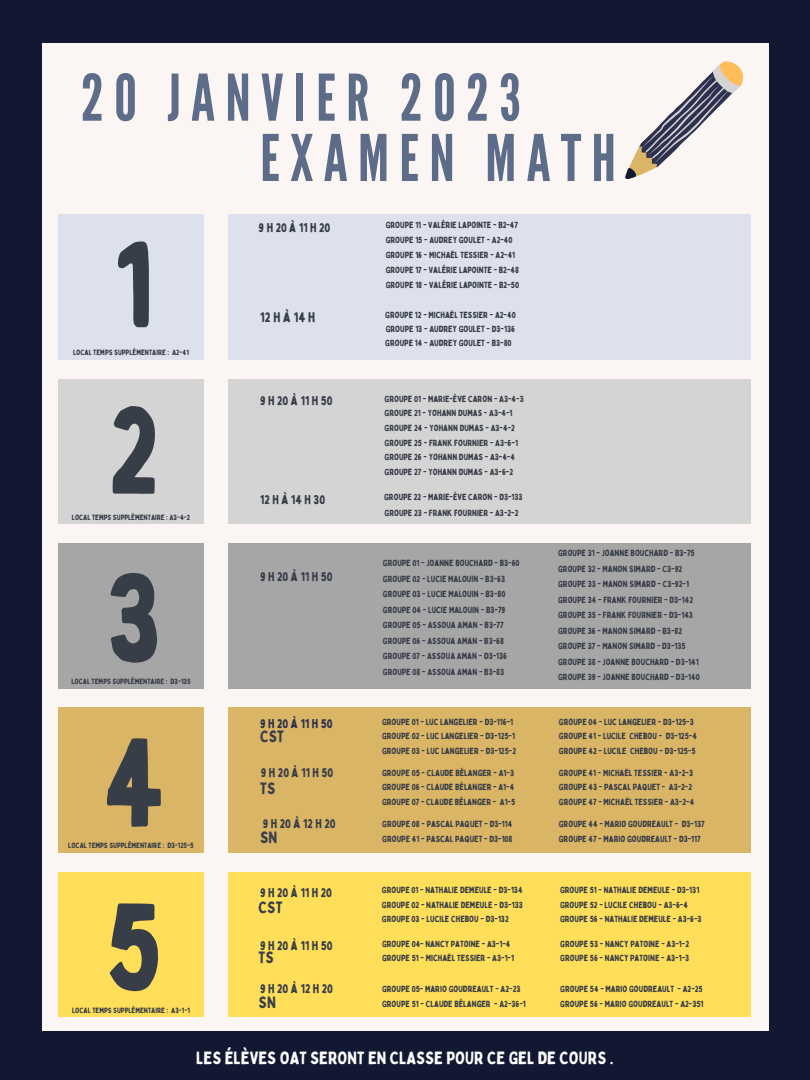
<style>
.page{position:relative;width:810px;height:1080px;background:#121832}
.page>*{position:absolute;margin:0;border:0;box-sizing:border-box;transform-origin:0 0}
.t1{font:121.88px/165.4px "Bobby Jones";color:#383e48;text-align:justify}
.t2{font:121.88px "Bobby Jones Soft";color:#383e48}
.t3{font:64.12px "League Gothic";letter-spacing:.16em;color:#5d6c89}
.t4{font:17.5px "Bobby Jones";color:#fdfdfd}
.t5{font:16.25px "Bobby Jones";color:#383e48}
.t6{font:13.56px "Bobby Jones";letter-spacing:.2em;color:#383e48}
.t7{font:12.5px "Bobby Jones";letter-spacing:.2em;color:#383e48}
.t8{font:12.5px "Bobby Jones";letter-spacing:.2em;color:#2d304e}
.t9{font:8.75px/14.5px "Bobby Jones";color:#383e48}
.t10{font:7.5px "Bobby Jones";color:#383e48}
</style>
<div class="page">
<div style="left:42px;top:43px;width:726px;height:988px;background:#fbf6f3"></div>
<div style="left:228px;top:872px;width:522px;height:145px;background:#ffde59"></div>
<div style="left:228px;top:707px;width:522px;height:145px;background:#dab565"></div>
<div style="left:228px;top:214px;width:522px;height:145px;background:#dde0ed"></div>
<div style="left:228px;top:379px;width:522px;height:145px;background:#d4d4d4"></div>
<div style="left:228px;top:543px;width:522px;height:145px;background:#a6a6a6"></div>
<div style="left:58px;top:214px;width:146px;height:145px;background:#dde0ed"></div>
<div style="left:58px;top:379px;width:146px;height:145px;background:#d4d4d4"></div>
<div style="left:58px;top:543px;width:146px;height:145px;background:#a6a6a6"></div>
<div style="left:58px;top:707px;width:146px;height:145px;background:#dab565"></div>
<div style="left:58px;top:872px;width:146px;height:145px;background:#ffde59"></div>
<svg style="left:625px;top:61px;width:118px;height:118px"></svg>
<h2 class="t3" style="left:81px;top:61px;width:441px">20 JANVIER 2023</h2>
<h2 class="t3" style="left:260px;top:121px;width:357px">EXAMEN MATH</h2>
<h1 class="t2" style="left:113px;top:208px;width:43px">1</h1>
<p class="t10" style="left:73px;top:348px;width:117px">LOCAL TEMPS SUPPLÉMENTAIRE : A2-41</p>
<h1 class="t1" style="left:102px;top:365px;width:65px">2<br>3<br>4<br>5</h1>
<p class="t10" style="left:72px;top:512px;width:120px">LOCAL TEMPS SUPPLÉMENTAIRE : A3-4-2</p>
<p class="t10" style="left:71px;top:677px;width:121px">LOCAL TEMPS SUPPLÉMENTAIRE : D3-135</p>
<p class="t10" style="left:68px;top:841px;width:127px">LOCAL TEMPS SUPPLÉMENTAIRE : D3-125-5</p>
<p class="t10" style="left:72px;top:1005px;width:119px">LOCAL TEMPS SUPPLÉMENTAIRE : A3-1-1</p>
<h3 class="t7" style="left:259px;top:220px;width:73px">9H20À11H20</h3>
<p class="t9" style="left:386px;top:218px;width:134px">GROUPE 11 - VALÉRIE LAPOINTE - B2-47</p>
<h3 class="t6" style="left:260px;top:309px;width:57px">12HÀ14H</h3>
<p class="t9" style="left:386px;top:233px;width:135px;line-height:14.8px">GROUPE 15 - AUDREY GOULET - A2-40<br>GROUPE 16 - MICHAËL TESSIER - A2-41<br>GROUPE 17 - VALÉRIE LAPOINTE - B2-48<br>GROUPE 18 - VALÉRIE LAPOINTE - B2-50</p>
<p class="t9" style="left:385px;top:307px;width:132px">GROUPE 12 - MICHAËL TESSIER - A2-40<br>GROUPE 13 - AUDREY GOULET - D3-136</p>
<p class="t9" style="left:385px;top:335px;width:128px">GROUPE 14 - AUDREY GOULET - B3-80</p>
<h3 class="t7" style="left:260px;top:393px;width:74px">9H20À11H50</h3>
<p class="t9" style="left:385px;top:391px;width:141px">GROUPE 01 - MARIE-ÈVE CARON - A3-4-3<br>GROUPE 21 - YOHANN DUMAS - A3-4-1<br>GROUPE 24 - YOHANN DUMAS - A3-4-2<br>GROUPE 25 - FRANK FOURNIER - A3-6-1<br>GROUPE 26 - YOHANN DUMAS - A3-4-4<br>GROUPE 27 - YOHANN DUMAS - A3-6-2</p>
<p class="t9" style="left:384px;top:489px;width:140px;line-height:15.4px">GROUPE 22 - MARIE-ÈVE CARON - D3-133<br>GROUPE 23 - FRANK FOURNIER - A3-2-2</p>
<h3 class="t7" style="left:260px;top:491px;width:66px">12HÀ14H30</h3>
<h3 class="t7" style="left:260px;top:568px;width:74px">9H20À11H50</h3>
<p class="t9" style="left:383px;top:555px;width:138px;line-height:15.5px">GROUPE 01 - JOANNE BOUCHARD - B3-60<br>GROUPE 02 - LUCIE MALOUIN - B3-63<br>GROUPE 03 - LUCIE MALOUIN - B3-80<br>GROUPE 04 - LUCIE MALOUIN - B3-79<br>GROUPE 05 - ASSOUA AMAN - B3-77<br>GROUPE 06 - ASSOUA AMAN - B3-68<br>GROUPE 07 - ASSOUA AMAN - D3-136<br>GROUPE 08 - ASSOUA AMAN - B3-83</p>
<p class="t9" style="left:558px;top:545px;width:142px;line-height:15.5px">GROUPE 31 - JOANNE BOUCHARD - B3-75<br>GROUPE 32 - MANON SIMARD - C3-92<br>GROUPE 33 - MANON SIMARD - C3-92-1<br>GROUPE 34 - FRANK FOURNIER - D3-142<br>GROUPE 35 - FRANK FOURNIER - D3-143<br>GROUPE 36 - MANON SIMARD - B3-82<br>GROUPE 37 - MANON SIMARD - D3-135<br>GROUPE 38 - JOANNE BOUCHARD - D3-141</p>
<p class="t9" style="left:558px;top:670px;width:143px">GROUPE 39 - JOANNE BOUCHARD - D3-140</p>
<h3 class="t8" style="left:260px;top:716px;width:74px">9H20À11H50</h3>
<p class="t9" style="left:382px;top:714px;width:136px">GROUPE 01 - LUC LANGELIER - D3-116-1<br>GROUPE 02 - LUC LANGELIER - D3-125-1<br>GROUPE 03 - LUC LANGELIER - D3-125-2</p>
<p class="t9" style="left:559px;top:714px;width:140px">GROUPE 04 - LUC LANGELIER - D3-125-3<br>GROUPE 41 - LUCILE CHEBOU - D3-125-4<br>GROUPE 42 - LUCILE CHEBOU - D3-125-5</p>
<h3 class="t5" style="left:260px;top:726px;width:25px">CST</h3>
<h3 class="t7" style="left:261px;top:764px;width:74px">9H20À11H50</h3>
<p class="t9" style="left:382px;top:765px;width:135px">GROUPE 05 - CLAUDE BÉLANGER - A1-3<br>GROUPE 06 - CLAUDE BÉLANGER - A1-4<br>GROUPE 07 - CLAUDE BÉLANGER - A1-5</p>
<p class="t9" style="left:559px;top:765px;width:137px">GROUPE 41 - MICHAËL TESSIER - A3-2-3<br>GROUPE 43 - PASCAL PAQUET - A3-2-2<br>GROUPE 47 - MICHAËL TESSIER - A3-2-4</p>
<h3 class="t5" style="left:260px;top:778px;width:17px">TS</h3>
<h3 class="t7" style="left:263px;top:815px;width:74px">9H20À12H20</h3>
<p class="t9" style="left:382px;top:817px;width:132px">GROUPE 08 - PASCAL PAQUET - D3-114<br>GROUPE 41 - PASCAL PAQUET - D3-108</p>
<p class="t9" style="left:559px;top:817px;width:147px">GROUPE 44 - MARIO GOUDREAULT - D3-137</p>
<h3 class="t5" style="left:260px;top:827px;width:19px">SN</h3>
<p class="t9" style="left:559px;top:831px;width:143px">GROUPE 47 - MARIO GOUDREAULT - D3-117</p>
<h3 class="t7" style="left:260px;top:884px;width:73px">9H20À11H20</h3>
<h3 class="t5" style="left:259px;top:897px;width:25px">CST</h3>
<p class="t9" style="left:382px;top:883px;width:142px;text-align:justify">GROUPE 01 - NATHALIE DEMEULE - D3-134<br>GROUPE 02 - NATHALIE DEMEULE - D3-133<br>GROUPE 03 - LUCILE CHEBOU - D3-132</p>
<p class="t9" style="left:560px;top:883px;width:143px">GROUPE 51 - NATHALIE DEMEULE - D3-131<br>GROUPE 52 - LUCILE CHEBOU - A3-6-4<br>GROUPE 56 - NATHALIE DEMEULE - A3-6-3</p>
<h3 class="t7" style="left:260px;top:938px;width:74px">9H20À11H50</h3>
<h3 class="t5" style="left:259px;top:947px;width:17px">TS</h3>
<p class="t9" style="left:382px;top:936px;width:133px">GROUPE 04- NANCY PATOINE - A3-1-4<br>GROUPE 51 - MICHAËL TESSIER - A3-1-1</p>
<p class="t9" style="left:560px;top:936px;width:131px">GROUPE 53 - NANCY PATOINE - A3-1-2<br>GROUPE 56 - NANCY PATOINE - A3-1-3</p>
<h3 class="t7" style="left:260px;top:980px;width:74px">9H20À12H20</h3>
<h3 class="t5" style="left:259px;top:992px;width:19px">SN</h3>
<p class="t9" style="left:382px;top:981px;width:145px">GROUPE 05- MARIO GOUDREAULT - A2-23<br>GROUPE 51 - CLAUDE BÉLANGER - A2-36-1</p>
<p class="t9" style="left:560px;top:981px;width:145px">GROUPE 54 - MARIO GOUDREAULT - A2-25<br>GROUPE 56 - MARIO GOUDREAULT - A2-351</p>
<h3 class="t4" style="left:196px;top:1047px;width:419px">LES ÉLÈVES OAT SERONT EN CLASSE POUR CE GEL DE COURS .</h3>
</div>
